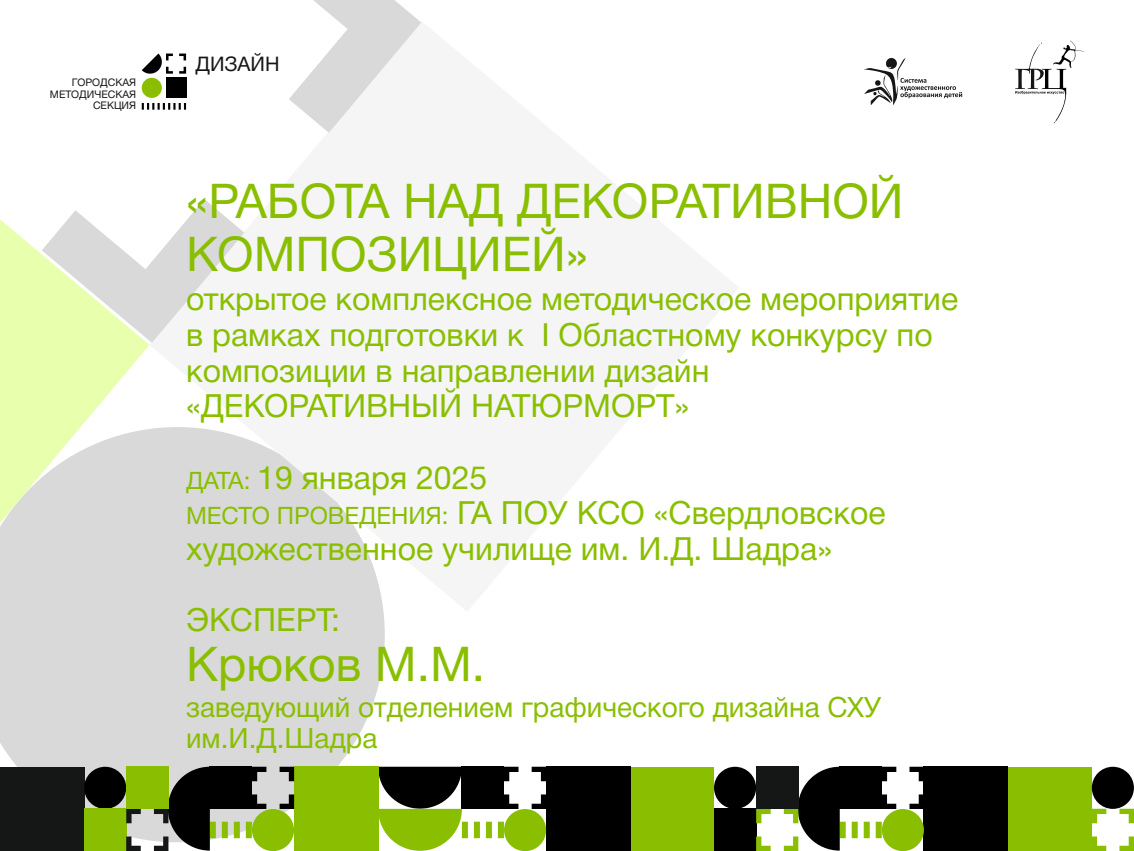
<style>
.page{position:relative;width:1134px;height:851px;background:#fff}
.page>*{position:absolute;margin:0;border:0;box-sizing:border-box;transform-origin:0 0}
.t1{font:48px/53.4px "Helvetica Neue Cyr";color:#89bf00}
.t2{font:32px/35.6px "Helvetica Neue Cyr";color:#89bf00}
.t3{font:28px/31.2px "Helvetica Neue Cyr";color:#89bf00}
.t4{font:20.2px "Helvetica Neue Cyr";color:#151616}
.t5{font:10.4px/11.6px "Helvetica Neue Cyr";color:#151616;text-align:right}
.s1{font-size:24px}
</style>
<div class="page">
<div style="left:0;top:611px;width:385px;height:197px;background:#d9d9da"></div>
<svg style="left:149px;top:22px;width:273px;height:589px"></svg>
<svg style="left:141px;top:0;width:280px;height:343px;fill:#f5f5f6"></svg>
<svg style="left:0;top:78px;width:149px;height:590px"></svg>
<div style="left:1008px;top:766px;width:84px;height:84px;background:#89bf00"></div>
<div style="left:924px;top:766px;width:84px;height:84px;background:#000"></div>
<svg style="left:1092px;top:808px;width:42px;height:42px"></svg>
<div style="left:1092px;top:766px;width:42px;height:42px;background:#000;border-radius:50%"></div>
<div style="left:630px;top:766px;width:84px;height:84px;background:#89bf00"></div>
<div style="left:546px;top:766px;width:84px;height:84px;background:#000"></div>
<div style="left:714px;top:766px;width:42px;height:42px;background:#000;border-radius:50%"></div>
<svg style="left:378px;top:766px;width:168px;height:84px"></svg>
<div style="left:714px;top:808px;width:42px;height:42px;background:#000"></div>
<svg style="left:756px;top:766px;width:168px;height:84px"></svg>
<div style="left:756px;top:765px;width:42px;height:43px;background:#151616"></div>
<div style="left:294px;top:766px;width:84px;height:84px;background:#89bf00"></div>
<div style="left:0;top:766px;width:84px;height:84px;background:#151616"></div>
<div style="left:84px;top:766px;width:42px;height:42px;background:#000;border-radius:50%"></div>
<div style="left:84px;top:808px;width:42px;height:42px;background:#89bf00"></div>
<svg style="left:126px;top:766px;width:168px;height:84px;background:#717a5b"></svg>
<div style="left:126px;top:765px;width:42px;height:43px;background:#89bf00"></div>
<svg style="left:864px;top:58px;width:98px;height:47px"></svg>
<svg style="left:1015px;top:41px;width:69px;height:82px"></svg>
<div style="left:166px;top:78px;width:20px;height:20px;background:#000"></div>
<div style="left:142px;top:78px;width:20px;height:20px;background:#89bf00;border-radius:50%"></div>
<svg style="left:142px;top:53px;width:44px;height:22px"></svg>
<svg style="left:142px;top:103px;width:44px;height:7px"></svg>
<p class="t5" style="left:50px;top:77px;width:88px">ГОРОДСКАЯ<br>МЕТОДИЧЕСКАЯ<br>СЕКЦИЯ</p>
<p class="t4" style="left:195px;top:56px;width:86px">ДИЗАЙН</p>
<h1 class="t1" style="left:186px;top:179px;width:719px">«РАБОТА НАД ДЕКОРАТИВНОЙ<br>КОМПОЗИЦИЕЙ»</h1>
<p class="t2" style="left:186px;top:284px;width:774px">открытое комплексное методическое мероприятие в рамках подготовки к I Областному конкурсу по композиции в направлении дизайн «ДЕКОРАТИВНЫЙ НАТЮРМОРТ»</p>
<p class="t2" style="left:186px;top:462px;width:701px"><span class="s1">ДАТА:</span> 19 января 2025<br><span class="s1">МЕСТО ПРОВЕДЕНИЯ:</span> ГА ПОУ КСО «Свердловское художественное училище им. И.Д. Шадра»</p>
<p class="t2" style="left:186px;top:605px;width:156px">ЭКСПЕРТ:</p>
<h1 class="t1" style="left:186px;top:642px;width:301px">Крюков М.М.</h1>
<p class="t3" style="left:186px;top:693px;width:697px">заведующий отделением графического дизайна СХУ им.И.Д.Шадра</p>
</div>
